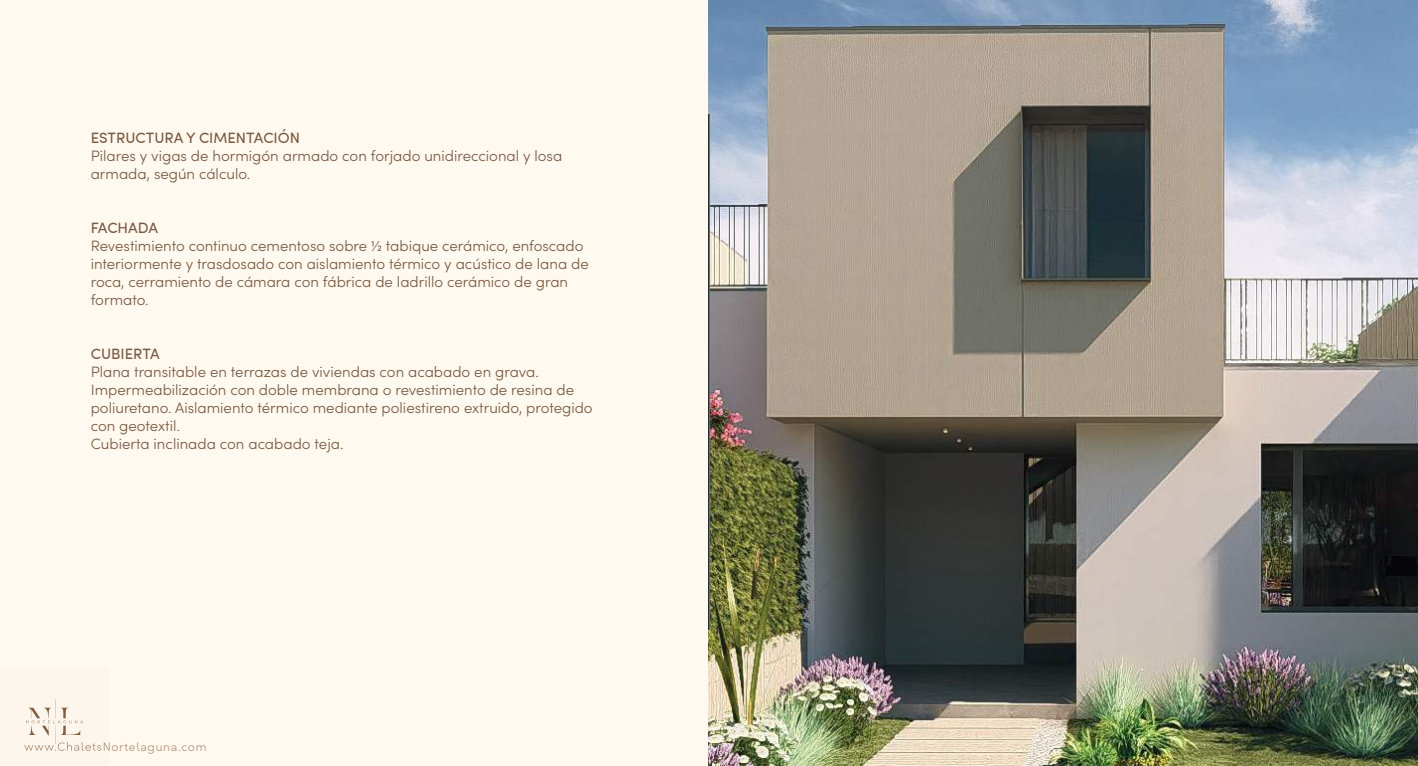
<style>
.page{position:relative;width:1418px;height:766px;background:#fff}
.page>*{position:absolute;margin:0;border:0;box-sizing:border-box;transform-origin:0 0}
.t1{font:300 15px/18px "Sofia Pro";color:#7a573d}
.t2{font:15px "Sofia Pro";color:#7a573d}
.t3{font:300 12px "Sofia Pro";letter-spacing:.06em;color:#b49071}
</style>
<div class="page">
<div style="left:0;top:0;width:1417px;height:765px;background:#fff9f0"></div>
<img style="left:709px;top:0;width:708px;height:765px">
<img style="left:709px;top:114px;width:1px;height:515px">
<img style="left:26px;top:699px;width:57px;height:42px">
<img style="left:26px;top:750px;width:83px;height:1px">
<img style="left:24px;top:741px;width:85px;height:9px">
<p class="t2" style="left:91px;top:129px;width:211px">ESTRUCTURA Y CIMENTACIÓN</p>
<p class="t1" style="left:91px;top:147px;width:473px">Pilares y vigas de hormigón armado con forjado unidireccional y losa armada, según cálculo.</p>
<p class="t2" style="left:91px;top:219px;width:69px">FACHADA</p>
<p class="t1" style="left:91px;top:237px;width:499px">Revestimiento continuo cementoso sobre ½ tabique cerámico, enfoscado interiormente y trasdosado con aislamiento térmico y acústico de lana de roca, cerramiento de cámara con fábrica de ladrillo cerámico de gran formato.</p>
<p class="t2" style="left:91px;top:345px;width:71px">CUBIERTA</p>
<p class="t1" style="left:91px;top:363px;width:503px">Plana transitable en terrazas de viviendas con acabado en grava.<br>Impermeabilización con doble membrana o revestimiento de resina de poliuretano. Aislamiento térmico mediante poliestireno extruido, protegido con geotextil.<br>Cubierta inclinada con acabado teja.</p>
<p class="t3" style="left:92px;top:739px;width:116px">tsNortelaguna.com</p>
</div>
